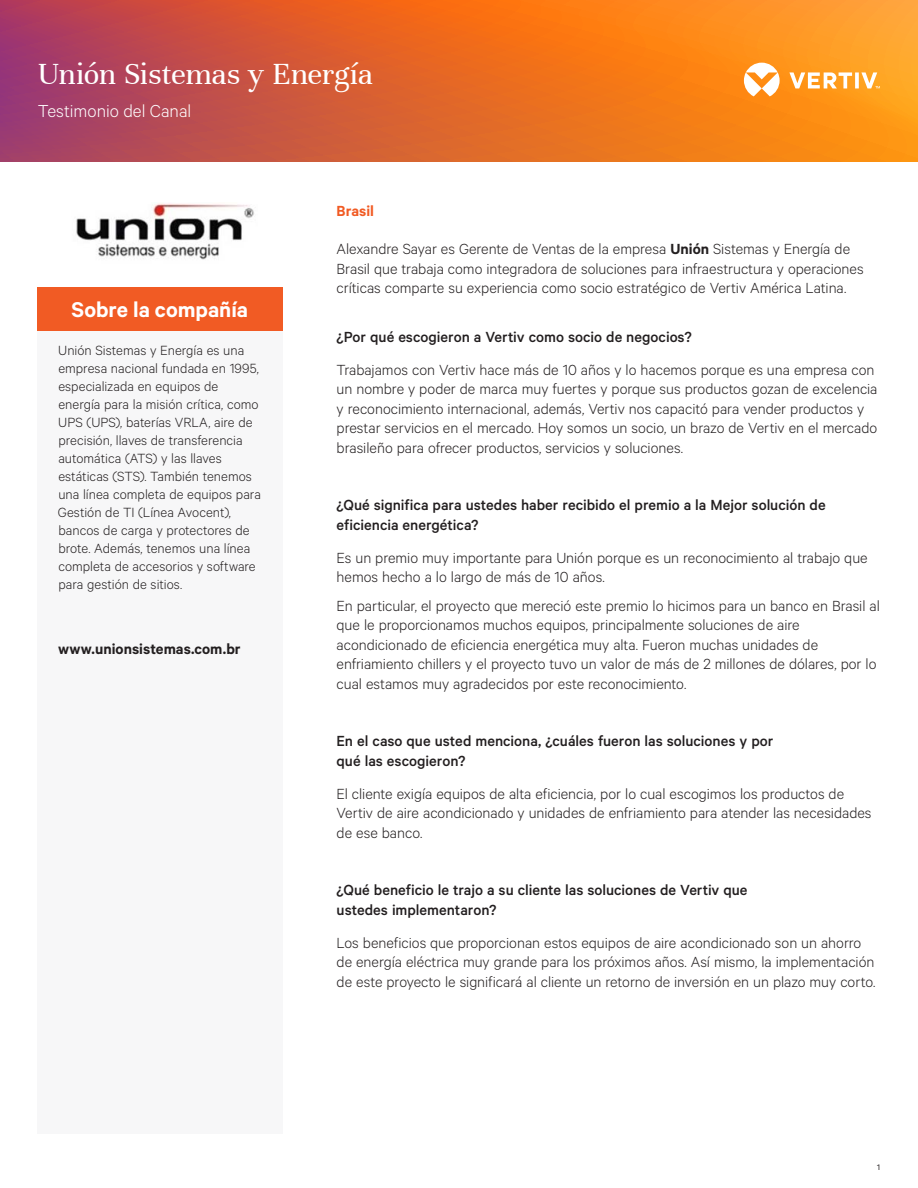
<style>
.page{position:relative;width:918px;height:1188px;background:#fff}
.page>*{position:absolute;margin:0;border:0;box-sizing:border-box;transform-origin:0 0}
.Vertiv_Header_Title{font:33px "Unna";letter-spacing:-.01em;color:#fff}
.Orange_Box_Heading{font:600 24px "Calibre";color:#fff}
.Vertiv_Header_Subtit{font:300 19.5px "Calibre";color:#fff}
.Vertiv_Body_Text{font:300 16.5px/19.5px "Calibre";color:#231f20}
.Vertiv_Heading{font:500 16.5px/19.8px "Calibre";color:#231f20}
.Gray_Column_Body_Tex{font:600 16.5px "Calibre";color:#231f20}
.Vertiv_Orange_Main_H{font:600 16.5px "Calibre";color:#f15b24}
.Gray_Column_Body_Tex-2{font:300 15px/18px "Calibre";color:#231f20}
.Page_Number_Right{font:9px "Calibre";color:#231f20}
.s1{font-weight:600}
</style>
<div class="page">
<svg style="left:0;top:0;width:918px;height:162px;background:#dd6930"></svg>
<svg style="left:744px;top:63px;width:136px;height:33px"></svg>
<div style="left:37px;top:319px;width:246px;height:815px;background:#f7f7f8"></div>
<div style="left:37px;top:287px;width:246px;height:44px;background:#f15b24"></div>
<img style="left:76px;top:203px;width:178px;height:57px">
<p class="Vertiv_Header_Title" style="left:38px;top:55px;width:337px">Unión Sistemas y Energía</p>
<p class="Vertiv_Header_Subtit" style="left:38px;top:99px;width:155px">Testimonio del Canal</p>
<p class="Orange_Box_Heading" style="left:72px;top:295px;width:178px">Sobre la compañía</p>
<p class="Gray_Column_Body_Tex-2" style="left:58px;top:341px;width:205px">Unión Sistemas y Energía es una empresa nacional fundada en 1995, especializada en equipos de energía para la misión crítica, como<br>UPS (UPS), baterías VRLA, aire de precisión, llaves de transferencia automática (ATS) y las llaves estáticas (STS). También tenemos una línea completa de equipos para<br>Gestión de TI (Línea Avocent), bancos de carga y protectores de brote. Además, tenemos una línea completa de accesorios y software para gestión de sitios.</p>
<p class="Gray_Column_Body_Tex" style="left:58px;top:639px;width:184px">www.unionsistemas.com.br</p>
<p class="Vertiv_Orange_Main_H" style="left:337px;top:201px;width:39px">Brasil</p>
<p class="Vertiv_Body_Text" style="left:337px;top:238px;width:529px">Alexandre Sayar es Gerente de Ventas de la empresa <span class="s1">Unión</span> Sistemas y Energía de<br>Brasil que trabaja como integradora de soluciones para infraestructura y operaciones críticas comparte su experiencia como socio estratégico de Vertiv América Latina.</p>
<p class="Vertiv_Heading" style="left:337px;top:326px;width:357px">¿Por qué escogieron a Vertiv como socio de negocios?</p>
<p class="Vertiv_Body_Text" style="left:337px;top:359px;width:542px">Trabajamos con Vertiv hace más de 10 años y lo hacemos porque es una empresa con un nombre y poder de marca muy fuertes y porque sus productos gozan de excelencia y reconocimiento internacional, además, Vertiv nos capacitó para vender productos y prestar servicios en el mercado. Hoy somos un socio, un brazo de Vertiv en el mercado brasileño para ofrecer productos, servicios y soluciones.</p>
<p class="Vertiv_Heading" style="left:337px;top:494px;width:491px">¿Qué significa para ustedes haber recibido el premio a la Mejor solución de eficiencia energética?</p>
<p class="Vertiv_Body_Text" style="left:337px;top:547px;width:533px">Es un premio muy importante para Unión porque es un reconocimiento al trabajo que hemos hecho a lo largo de más de 10 años.</p>
<p class="Vertiv_Body_Text" style="left:337px;top:595px;width:545px">En particular, el proyecto que mereció este premio lo hicimos para un banco en Brasil al que le proporcionamos muchos equipos, principalmente soluciones de aire acondicionado de eficiencia energética muy alta. Fueron muchas unidades de enfriamiento chillers y el proyecto tuvo un valor de más de 2 millones de dólares, por lo cual estamos muy agradecidos por este reconocimiento.</p>
<p class="Vertiv_Heading" style="left:337px;top:730px;width:438px">En el caso que usted menciona, ¿cuáles fueron las soluciones y por qué las escogieron?</p>
<p class="Vertiv_Body_Text" style="left:337px;top:783px;width:536px">El cliente exigía equipos de alta eficiencia, por lo cual escogimos los productos de<br>Vertiv de aire acondicionado y unidades de enfriamiento para atender las necesidades de ese banco.</p>
<p class="Vertiv_Heading" style="left:337px;top:880px;width:413px">¿Qué beneficio le trajo a su cliente las soluciones de Vertiv que ustedes implementaron?</p>
<p class="Vertiv_Body_Text" style="left:337px;top:932px;width:540px">Los beneficios que proporcionan estos equipos de aire acondicionado son un ahorro de energía eléctrica muy grande para los próximos años. Así mismo, la implementación de este proyecto le significará al cliente un retorno de inversión en un plazo muy corto.</p>
<p class="Page_Number_Right" style="left:877px;top:1162px;width:4px">1</p>
</div>
